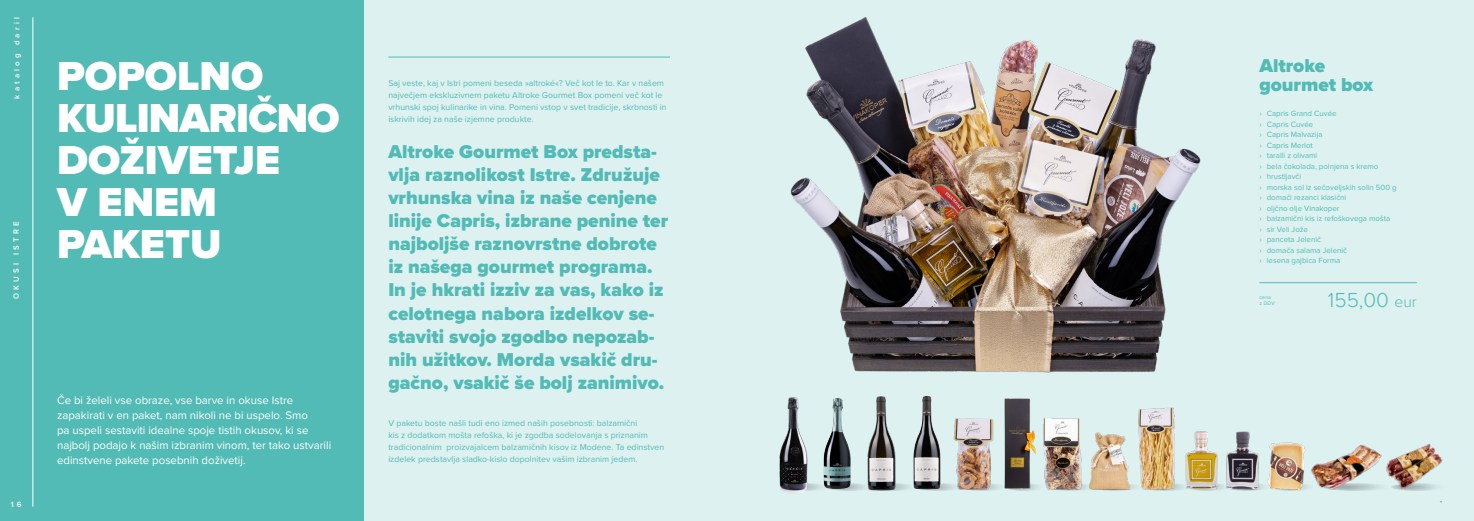
<style>
.page{position:relative;width:1474px;height:521px;background:#fff}
.page>*{position:absolute;margin:0;border:0;box-sizing:border-box;transform-origin:0 0}
.t1{font:900 42px/42px "Proxima Nova";color:#fff}
.t2{font:300 21px "Proxima Nova";color:#52bbb5}
.t3{font:900 19.25px/23.1px "Proxima Nova";color:#52bbb5}
.t4{font:11.38px/14.9px "Proxima Nova";color:#fff}
.t5{font:8.75px/12.2px "Proxima Nova";color:#52bbb5}
.t6{font:7.88px/10.5px "Proxima Nova";color:#52bbb5}
.t7{font:600 7.88px "Proxima Nova";letter-spacing:.4em;color:#fff}
.t8{font:5.25px/6.3px "Proxima Nova";letter-spacing:.05em;color:#52bbb5}
.s1{font-size:15.75px}
</style>
<div class="page">
<div style="left:0;top:0;width:1473px;height:521px;background:#ddf1f0"></div>
<div style="left:0;top:0;width:363px;height:521px;background:#52bbb5"></div>
<hr style="left:1259px;top:282px;width:157px;height:1px;background:#52bbb5">
<img style="left:790px;top:17px;width:411px;height:356px">
<hr style="left:33px;top:17px;width:1px;height:489px;background:#fff">
<hr style="left:388px;top:57px;width:282px;height:1px;background:#52bbb5">
<svg style="left:780px;top:483px;width:51px;height:8px"></svg>
<svg style="left:824px;top:483px;width:51px;height:8px"></svg>
<svg style="left:867px;top:483px;width:51px;height:8px"></svg>
<svg style="left:914px;top:483px;width:51px;height:8px"></svg>
<div style="left:1142px;top:483px;width:50px;height:8px;background:#ccdfde;border-radius:50%"></div>
<div style="left:1269px;top:483px;width:46px;height:8px;background:#cadedd;border-radius:50%"></div>
<img style="left:779px;top:397px;width:31px;height:96px">
<img style="left:823px;top:398px;width:27px;height:91px">
<img style="left:865px;top:396px;width:30px;height:95px">
<img style="left:998px;top:398px;width:32px;height:93px">
<img style="left:1029px;top:402px;width:48px;height:89px">
<img style="left:1077px;top:418px;width:58px;height:73px">
<img style="left:1263px;top:442px;width:44px;height:48px">
<img style="left:1307px;top:445px;width:64px;height:46px">
<img style="left:1371px;top:443px;width:72px;height:60px">
<img style="left:913px;top:396px;width:27px;height:93px">
<img style="left:948px;top:418px;width:50px;height:73px">
<img style="left:1138px;top:407px;width:39px;height:84px">
<img style="left:1182px;top:431px;width:81px;height:60px">
<p class="t7" style="left:11px;top:99px;width:83px;rotate:-90deg">katalog daril</p>
<p class="t7" style="left:10px;top:299px;width:79px;rotate:-90deg">OKUSI ISTRE</p>
<h1 class="t1" style="left:57px;top:55px;width:284px">POPOLNO<br>KULINARIČNO<br>DOŽIVETJE<br>V ENEM<br>PAKETU</h1>
<p class="t7" style="left:11px;top:498px;width:12px">1 6</p>
<p class="t4" style="left:57px;top:393px;width:276px">Če bi želeli vse obraze, vse barve in okuse Istre zapakirati v en paket, nam nikoli ne bi uspelo. Smo<br>pa uspeli sestaviti idealne spoje tistih okusov, ki se najbolj podajo k našim izbranim vinom, ter tako ustvarili edinstvene pakete posebnih doživetij.</p>
<p class="t5" style="left:388px;top:76px;width:280px">Saj veste, kaj v Istri pomeni beseda »altroké«? Več kot le to. Kar v našem največjem ekskluzivnem paketu Altroke Gourmet Box pomeni več kot le vrhunski spoj kulinarike in vina. Pomeni vstop v svet tradicije, skrbnosti in iskrivih idej za naše izjemne produkte.</p>
<p class="t3" style="left:388px;top:140px;width:281px">Altroke Gourmet Box predsta&shy;vlja raznolikost Istre. Združuje vrhunska vina iz naše cenjene linije Capris, izbrane penine ter najboljše raznovrstne dobrote iz našega gourmet programa.<br>In je hkrati izziv za vas, kako iz celotnega nabora izdelkov se&shy;staviti svojo zgodbo nepozab&shy;nih užitkov. Morda vsakič dru&shy;gačno, vsakič še bolj zanimivo.</p>
<p class="t5" style="left:388px;top:416px;width:277px">V paketu boste našli tudi eno izmed naših posebnosti: balzamični<br>kis z dodatkom mošta refoška, ki je zgodba sodelovanja s priznanim tradicionalnim proizvajalcem balzamičnih kisov iz Modene. Ta edinstven izdelek predstavlja sladko-kislo dopolnitev vašim izbranim jedem.</p>
<h3 class="t3" style="left:1259px;top:56px;width:115px;line-height:19.2px">Altroke gourmet box</h3>
<p class="t6" style="left:1259px;top:108px;width:139px">› Capris Grand Cuvée<br>› Capris Cuvée<br>› Capris Malvazija<br>› Capris Merlot<br>› taralli z olivami<br>› bela čokolada, polnjena s kremo<br>› hrustljavči<br>› morska sol iz sečoveljskih solin 500 g › domači rezanci klasični<br>› oljčno olje Vinakoper<br>› balzamični kis iz refoškovega mošta<br>› sir Veli Jože<br>› panceta Jelenič<br>› domača salama Jelenič<br>› lesena gajbica Forma</p>
<p class="t8" style="left:1259px;top:293px;width:17px">cena z DDV</p>
<h2 class="t2" style="left:1327px;top:285px;width:90px">155,00 <span class="s1">eur</span></h2>
</div>
